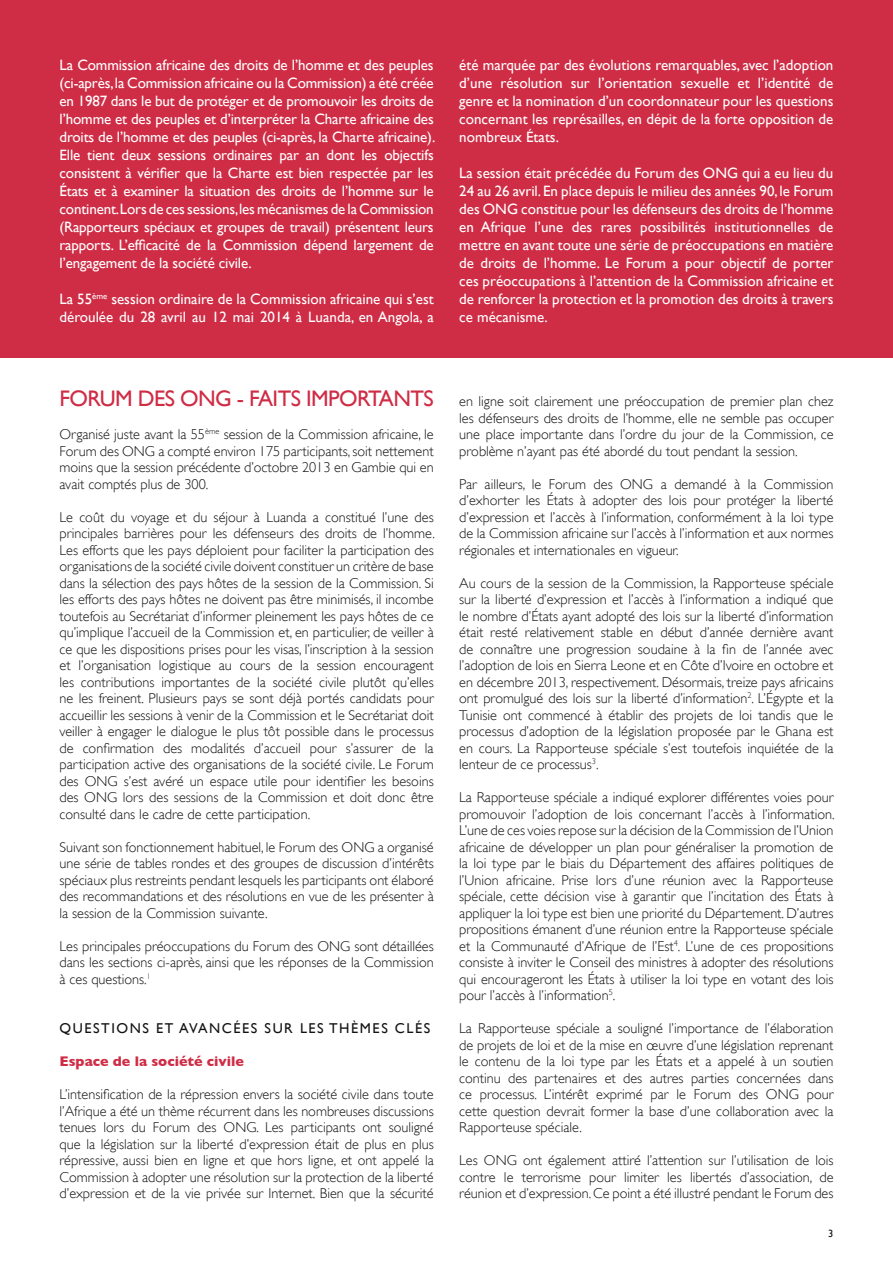
<style>
.page{position:relative;width:893px;height:1263px;background:#fff}
.page>*{position:absolute;margin:0;border:0;box-sizing:border-box;transform-origin:0 0}
.t1{font:22.5px "Gill Sans";color:#cf2c45}
.t2{font:15px/18px "Gill Sans";color:#fff;text-align:justify}
.t3{font:300 14.25px/16.5px "Gill Sans";color:#121212;text-align:justify}
.t4{font:14.25px "Gill Sans";letter-spacing:.11em;color:#121212}
.t5{font:700 14.25px "Gill Sans";color:#cf2c45}
.t6{font:10.5px "Gill Sans";color:#121212}
</style>
<div class="page">
<div style="left:0;top:0;width:893px;height:357px;background:#cf2c45"></div>
<p class="t2" style="left:60px;top:56px;width:377px">La Commission africaine des droits de l’homme et des peuples (ci-après, la Commission africaine ou la Commission) a été créée en 1987 dans le but de protéger et de promouvoir les droits de l’homme et des peuples et d’interpréter la Charte africaine des droits de l’homme et des peuples (ci-après, la Charte africaine).<br>Elle tient deux sessions ordinaires par an dont les objectifs consistent à vérifier que la Charte est bien respectée par les États et à examiner la situation des droits de l’homme sur le continent.Lors de ces sessions,les mécanismes de la Commission (Rapporteurs spéciaux et groupes de travail) présentent leurs rapports. L’efficacité de la Commission dépend largement de l’engagement de la société civile.</p>
<p class="t2" style="left:60px;top:290px;width:376px">La 55<sup>ème</sup> session ordinaire de la Commission africaine qui s’est déroulée du 28 avril au 12 mai 2014 à Luanda, en Angola, a</p>
<p class="t2" style="left:459px;top:56px;width:376px">été marquée par des évolutions remarquables, avec l’adoption d’une résolution sur l’orientation sexuelle et l’identité de genre et la nomination d’un coordonnateur pour les questions concernant les représailles, en dépit de la forte opposition de nombreux États.</p>
<p class="t2" style="left:459px;top:164px;width:376px">La session était précédée du Forum des ONG qui a eu lieu du 24 au 26 avril. En place depuis le milieu des années 90, le Forum des ONG constitue pour les défenseurs des droits de l’homme en Afrique l’une des rares possibilités institutionnelles de mettre en avant toute une série de préoccupations en matière de droits de l’homme. Le Forum a pour objectif de porter ces préoccupations à l’attention de la Commission africaine et de renforcer la protection et la promotion des droits à travers ce mécanisme.</p>
<h1 class="t1" style="left:60px;top:385px;width:16px">FORUM</h1>
<h1 class="t1" style="left:138px;top:385px;width:13px">DES</h1>
<h1 class="t1" style="left:180px;top:385px;width:80px">ON G - FAITS</h1>
<h1 class="t1" style="left:306px;top:385px;width:48px">IM PORTANTS</h1>
<p class="t3" style="left:60px;top:426px;width:376px">Organisé juste avant la 55<sup>ème</sup> session de la Commission africaine, le Forum des ONG a compté environ 175 participants, soit nettement moins que la session précédente d’octobre 2013 en Gambie qui en avait comptés plus de 300.</p>
<p class="t3" style="left:60px;top:509px;width:377px">Le coût du voyage et du séjour à Luanda a constitué l’une des principales barrières pour les défenseurs des droits de l’homme.<br>Les efforts que les pays déploient pour faciliter la participation des organisations de la société civile doivent constituer un critère de base dans la sélection des pays hôtes de la session de la Commission. Si les efforts des pays hôtes ne doivent pas être minimisés, il incombe toutefois au Secrétariat d’informer pleinement les pays hôtes de ce qu’implique l’accueil de la Commission et, en particulier, de veiller à ce que les dispositions prises pour les visas, l’inscription à la session et l’organisation logistique au cours de la session encouragent les contributions importantes de la société civile plutôt qu’elles ne les freinent. Plusieurs pays se sont déjà portés candidats pour accueillir les sessions à venir de la Commission et le Secrétariat doit veiller à engager le dialogue le plus tôt possible dans le processus de confirmation des modalités d’accueil pour s’assurer de la participation active des organisations de la société civile. Le Forum des ONG s’est avéré un espace utile pour identifier les besoins des ONG lors des sessions de la Commission et doit donc être consulté dans le cadre de cette participation.</p>
<p class="t3" style="left:60px;top:839px;width:376px">Suivant son fonctionnement habituel, le Forum des ONG a organisé une série de tables rondes et des groupes de discussion d’intérêts spéciaux plus restreints pendant lesquels les participants ont élaboré des recommandations et des résolutions en vue de les présenter à la session de la Commission suivante.</p>
<p class="t3" style="left:60px;top:938px;width:376px">Les principales préoccupations du Forum des ONG sont détaillées dans les sections ci-après, ainsi que les réponses de la Commission à ces questions.<sup>1</sup></p>
<p class="t4" style="left:60px;top:1020px;width:24px">QUESTIONS</p>
<p class="t4" style="left:156px;top:1020px;width:119px">ET AVANCÉES SUR</p>
<p class="t4" style="left:300px;top:1020px;width:61px">LES THÈMES</p>
<p class="t4" style="left:395px;top:1020px;width:36px">CLÉS</p>
<p class="t5" style="left:60px;top:1053px;width:186px">Espace de la société civile</p>
<p class="t3" style="left:60px;top:1086px;width:376px">L’intensification de la répression envers la société civile dans toute l’Afrique a été un thème récurrent dans les nombreuses discussions tenues lors du Forum des ONG. Les participants ont souligné que la législation sur la liberté d’expression était de plus en plus répressive, aussi bien en ligne et que hors ligne, et ont appelé la Commission à adopter une résolution sur la protection de la liberté d’expression et de la vie privée sur Internet. Bien que la sécurité</p>
<p class="t3" style="left:459px;top:393px;width:376px">en ligne soit clairement une préoccupation de premier plan chez les défenseurs des droits de l’homme, elle ne semble pas occuper une place importante dans l’ordre du jour de la Commission, ce problème n’ayant pas été abordé du tout pendant la session.</p>
<p class="t3" style="left:459px;top:476px;width:376px">Par ailleurs, le Forum des ONG a demandé à la Commission d’exhorter les États à adopter des lois pour protéger la liberté d’expression et l’accès à l’information, conformément à la loi type de la Commission africaine sur l’accès à l’information et aux normes régionales et internationales en vigueur.</p>
<p class="t3" style="left:459px;top:575px;width:376px">Au cours de la session de la Commission, la Rapporteuse spéciale sur la liberté d’expression et l’accès à l’information a indiqué que le nombre d’États ayant adopté des lois sur la liberté d’information était resté relativement stable en début d’année dernière avant de connaître une progression soudaine à la fin de l’année avec l’adoption de lois en Sierra Leone et en Côte d’Ivoire en octobre et en décembre 2013, respectivement. Désormais, treize pays africains ont promulgué des lois sur la liberté d’information<sup>2</sup>. L’Égypte et la Tunisie ont commencé à établir des projets de loi tandis que le processus d’adoption de la législation proposée par le Ghana est en cours. La Rapporteuse spéciale s’est toutefois inquiétée de la lenteur de ce processus<sup>3</sup>.</p>
<p class="t3" style="left:459px;top:789px;width:377px">La Rapporteuse spéciale a indiqué explorer différentes voies pour promouvoir l’adoption de lois concernant l’accès à l’information.<br>L’une de ces voies repose sur la décision de la Commission de l’Union africaine de développer un plan pour généraliser la promotion de la loi type par le biais du Département des affaires politiques de l’Union africaine. Prise lors d’une réunion avec la Rapporteuse spéciale, cette décision vise à garantir que l’incitation des États à appliquer la loi type est bien une priorité du Département. D’autres propositions émanent d’une réunion entre la Rapporteuse spéciale et la Communauté d’Afrique de l’Est<sup>4</sup>. L’une de ces propositions consiste à inviter le Conseil des ministres à adopter des résolutions qui encourageront les États à utiliser la loi type en votant des lois pour l’accès à l’information<sup>5</sup>.</p>
<p class="t3" style="left:459px;top:1020px;width:376px">La Rapporteuse spéciale a souligné l’importance de l’élaboration de projets de loi et de la mise en œuvre d’une législation reprenant le contenu de la loi type par les États et a appelé à un soutien continu des partenaires et des autres parties concernées dans ce processus. L’intérêt exprimé par le Forum des ONG pour cette question devrait former la base d’une collaboration avec la Rapporteuse spéciale.</p>
<p class="t3" style="left:459px;top:1152px;width:376px">Les ONG ont également attiré l’attention sur l’utilisation de lois contre le terrorisme pour limiter les libertés d’association, de réunion et d’expression. Ce point a été illustré pendant le Forum des</p>
<p class="t6" style="left:828px;top:1227px;width:7px">3</p>
</div>
